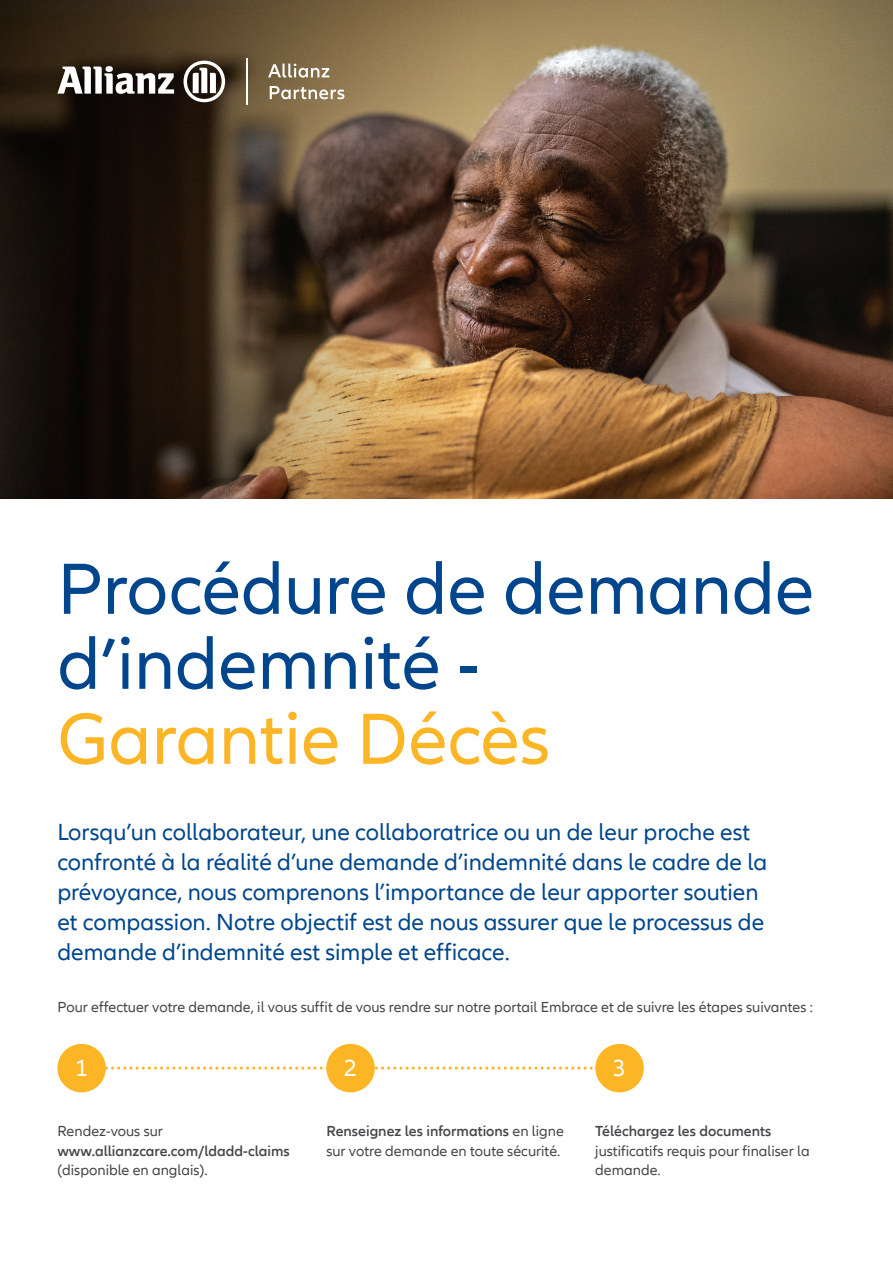
<style>
.page{position:relative;width:893px;height:1263px;background:#fff}
.page>*{position:absolute;margin:0;border:0;box-sizing:border-box;transform-origin:0 0}
.t1{font:75px/75px "Allianz Neo";color:#01468c}
.t2{font:75px "Allianz Neo";color:#fcb525}
.t3{font:24px/30px "Allianz Neo";color:#01468c}
.t4{font:24px "Allianz Neo";color:#fff}
.t5{font:15px/19.5px "Allianz Neo";color:#454647}
.t6{font:600 15px "Allianz Neo";color:#454647}
.s1{font-weight:600}
</style>
<div class="page">
<img style="left:476px;top:0;width:417px;height:498px">
<svg style="left:0;top:0;width:476px;height:498px"></svg>
<svg style="left:106px;top:1067px;width:487px;height:3px"></svg>
<div style="left:57px;top:1044px;width:49px;height:48px;background:#fcb525;border-radius:50%"></div>
<div style="left:326px;top:1044px;width:49px;height:48px;background:#fcb525;border-radius:50%"></div>
<div style="left:595px;top:1044px;width:49px;height:48px;background:#fcb525;border-radius:50%"></div>
<svg style="left:57px;top:66px;width:117px;height:28px"></svg>
<svg style="left:184px;top:61px;width:41px;height:41px"></svg>
<hr style="left:246px;top:58px;width:1px;height:47px;background:#fff">
<svg style="left:268px;top:64px;width:61px;height:14px"></svg>
<svg style="left:270px;top:86px;width:74px;height:13px"></svg>
<h1 class="t1" style="left:57px;top:553px;width:758px">Procédure de demande d’indemnité -</h1>
<h1 class="t2" style="left:57px;top:696px;width:494px">Garantie Décès</h1>
<p class="t3" style="left:57px;top:817px;width:711px">Lorsqu’un collaborateur, une collaboratrice ou un de leur proche est confronté à la réalité d’une demande d’indemnité dans le cadre de la prévoyance, nous comprenons l’importance de leur apporter soutien et compassion. Notre objectif est de nous assurer que le processus de demande d’indemnité est simple et efficace.</p>
<p class="t5" style="left:57px;top:997px;width:757px">Pour effectuer votre demande, il vous suffit de vous rendre sur notre portail Embrace et de suivre les étapes suivantes :</p>
<p class="t4" style="left:75px;top:1054px;width:14px">1</p>
<p class="t4" style="left:344px;top:1054px;width:14px">2</p>
<p class="t4" style="left:613px;top:1054px;width:14px">3</p>
<p class="t5" style="left:57px;top:1122px;width:107px">Rendez-vous sur</p>
<p class="t6" style="left:57px;top:1142px;width:234px">www.allianzcare.com/ldadd-claims</p>
<p class="t5" style="left:57px;top:1161px;width:152px">(disponible en anglais).</p>
<p class="t5" style="left:326px;top:1122px;width:239px"><span class="s1">Renseignez les informations</span> en ligne sur votre demande en toute sécurité.</p>
<p class="t6" style="left:595px;top:1122px;width:178px">Téléchargez les documents</p>
<p class="t5" style="left:595px;top:1141px;width:216px">justificatifs requis pour finaliser la demande.</p>
</div>
